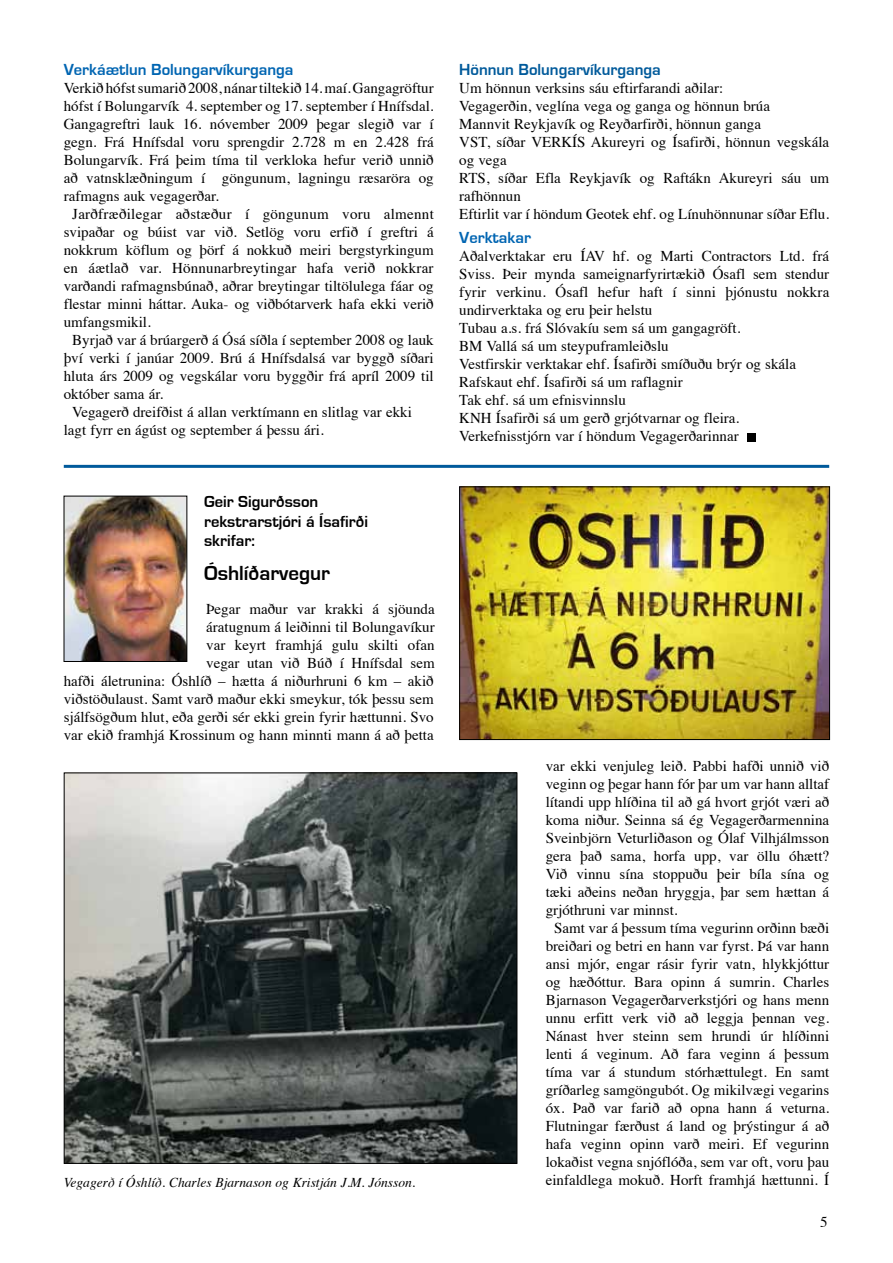
<style>
.page{position:relative;width:893px;height:1263px;background:#fff}
.page>*{position:absolute;margin:0;border:0;box-sizing:border-box;transform-origin:0 0}
.t1{font:700 21px "Eurostile";color:#000}
.t2{font:700 16.5px/19.8px "Eurostile";color:#000}
.t3{font:700 16.5px "Eurostile";color:#0065b2}
.t4{font:700 16.5px "Eurostile";color:#005a9b}
.t5{font:15px/18px "Times";color:#000}
.t6{font:italic 13.5px "Times";color:#000}
</style>
<div class="page">
<hr style="left:64px;top:465px;width:765px;height:3px;background:#005a9b">
<img style="left:66px;top:498px;width:119px;height:162px">
<div style="left:64px;top:496px;width:123px;height:166px;border:1px solid #000"></div>
<img style="left:461px;top:488px;width:367px;height:250px">
<div style="left:459px;top:486px;width:371px;height:254px;border:1px solid #000"></div>
<img style="left:66px;top:774px;width:449px;height:388px">
<div style="left:747px;top:434px;width:8px;height:8px;background:#000"></div>
<p class="t3" style="left:64px;top:60px;width:231px">Verkáætlun Bolungarvíkurganga</p>
<p class="t5" style="left:64px;top:77px;width:371px">Verkið hófst sumarið 2008, nánar tiltekið 14. maí. Gangagröftur</p>
<p class="t5" style="left:64px;top:95px;width:371px">hófst í Bolungarvík 4. september og 17. september í Hnífsdal.</p>
<p class="t5" style="left:64px;top:113px;width:371px">Gangagreftri lauk 16. nóvember 2009 þegar slegið var í</p>
<p class="t5" style="left:64px;top:131px;width:371px">gegn. Frá Hnífsdal voru sprengdir 2.728 m en 2.428 frá</p>
<p class="t5" style="left:64px;top:149px;width:371px">Bolungarvík. Frá þeim tíma til verkloka hefur verið unnið</p>
<p class="t5" style="left:64px;top:167px;width:371px">að vatnsklæðningum í göngunum, lagningu ræsaröra og</p>
<p class="t5" style="left:64px;top:185px;width:157px">rafmagns auk vegagerðar.</p>
<p class="t5" style="left:72px;top:203px;width:363px">Jarðfræðilegar aðstæður í göngunum voru almennt</p>
<p class="t5" style="left:64px;top:221px;width:371px">svipaðar og búist var við. Setlög voru erfið í greftri á</p>
<p class="t5" style="left:64px;top:239px;width:371px">nokkrum köflum og þörf á nokkuð meiri bergstyrkingum</p>
<p class="t5" style="left:64px;top:257px;width:371px">en áætlað var. Hönnunarbreytingar hafa verið nokkrar</p>
<p class="t5" style="left:64px;top:275px;width:371px">varðandi rafmagnsbúnað, aðrar breytingar tiltölulega fáar og</p>
<p class="t5" style="left:64px;top:293px;width:371px">flestar minni háttar. Auka- og viðbótarverk hafa ekki verið</p>
<p class="t5" style="left:64px;top:311px;width:89px">umfangsmikil.</p>
<p class="t5" style="left:72px;top:329px;width:363px">Byrjað var á brúargerð á Ósá síðla í september 2008 og lauk</p>
<p class="t5" style="left:64px;top:347px;width:371px">því verki í janúar 2009. Brú á Hnífsdalsá var byggð síðari</p>
<p class="t5" style="left:64px;top:365px;width:371px">hluta árs 2009 og vegskálar voru byggðir frá apríl 2009 til</p>
<p class="t5" style="left:64px;top:383px;width:101px">október sama ár.</p>
<p class="t5" style="left:72px;top:401px;width:341px">Vegagerð dreifðist á allan verktímann en slitlag var ekki</p>
<p class="t5" style="left:64px;top:419px;width:261px">lagt fyrr en ágúst og september á þessu ári.</p>
<p class="t2" style="left:204px;top:492px;width:165px">Geir Sigurðsson rekstrarstjóri á Ísafirði skrifar:</p>
<h1 class="t1" style="left:204px;top:562px;width:128px">Óshlíðarvegur</h1>
<p class="t5" style="left:206px;top:599px;width:230px;text-align:justify">Þegar maður var krakki á sjöunda áratugnum á leiðinni til Bolungavíkur var keyrt framhjá gulu skilti ofan vegar utan við Búð í Hnífsdal sem</p>
<p class="t5" style="left:64px;top:671px;width:371px;text-align:justify">hafði áletrunina: Óshlíð – hætta á niðurhruni 6 km – akið viðstöðulaust. Samt varð maður ekki smeykur, tók þessu sem sjálfsögðum hlut, eða gerði sér ekki grein fyrir hættunni. Svo var ekið framhjá Krossinum og hann minnti mann á að þetta</p>
<p class="t6" style="left:64px;top:1171px;width:353px">Vegagerð í Óshlíð. Charles Bjarnason og Kristján J.M. Jónsson.</p>
<p class="t4" style="left:459px;top:60px;width:203px">Hönnun Bolungarvíkurganga</p>
<p class="t5" style="left:459px;top:77px;width:371px">Um hönnun verksins sáu eftirfarandi aðilar:<br>Vegagerðin, veglína vega og ganga og hönnun brúa<br>Mannvit Reykjavík og Reyðarfirði, hönnun ganga<br>VST, síðar VERKÍS Akureyri og Ísafirði, hönnun vegskála og vega<br>RTS, síðar Efla Reykjavík og Raftákn Akureyri sáu um rafhönnun<br>Eftirlit var í höndum Geotek ehf. og Línuhönnunar síðar Eflu.</p>
<p class="t3" style="left:459px;top:228px;width:73px">Verktakar</p>
<p class="t5" style="left:459px;top:246px;width:372px">Aðalverktakar eru ÍAV hf. og Marti Contractors Ltd. frá Sviss. Þeir mynda sameignarfyrirtækið Ósafl sem stendur fyrir verkinu. Ósafl hefur haft í sinni þjónustu nokkra undirverktaka og eru þeir helstu<br>Tubau a.s. frá Slóvakíu sem sá um gangagröft.<br>BM Vallá sá um steypuframleiðslu<br>Vestfirskir verktakar ehf. Ísafirði smíðuðu brýr og skála Rafskaut ehf. Ísafirði sá um raflagnir<br>Tak ehf. sá um efnisvinnslu<br>KNH Ísafirði sá um gerð grjótvarnar og fleira.<br>Verkefnisstjórn var í höndum Vegagerðarinnar</p>
<p class="t5" style="left:546px;top:756px;width:285px">var ekki venjuleg leið. Pabbi hafði unnið við</p>
<p class="t5" style="left:546px;top:774px;width:285px">veginn og þegar hann fór þar um var hann alltaf</p>
<p class="t5" style="left:546px;top:792px;width:285px">lítandi upp hlíðina til að gá hvort grjót væri að</p>
<p class="t5" style="left:546px;top:810px;width:285px">koma niður. Seinna sá ég Vegagerðarmennina</p>
<p class="t5" style="left:546px;top:828px;width:285px">Sveinbjörn Veturliðason og Ólaf Vilhjálmsson</p>
<p class="t5" style="left:546px;top:846px;width:285px">gera það sama, horfa upp, var öllu óhætt?</p>
<p class="t5" style="left:546px;top:864px;width:285px">Við vinnu sína stoppuðu þeir bíla sína og</p>
<p class="t5" style="left:546px;top:882px;width:285px">tæki aðeins neðan hryggja, þar sem hættan á</p>
<p class="t5" style="left:546px;top:900px;width:133px">grjóthruni var minnst.</p>
<p class="t5" style="left:554px;top:918px;width:276px">Samt var á þessum tíma vegurinn orðinn bæði</p>
<p class="t5" style="left:546px;top:936px;width:285px">breiðari og betri en hann var fyrst. Þá var hann</p>
<p class="t5" style="left:546px;top:954px;width:285px">ansi mjór, engar rásir fyrir vatn, hlykkjóttur</p>
<p class="t5" style="left:546px;top:972px;width:285px">og hæðóttur. Bara opinn á sumrin. Charles</p>
<p class="t5" style="left:546px;top:990px;width:285px">Bjarnason Vegagerðarverkstjóri og hans menn</p>
<p class="t5" style="left:546px;top:1008px;width:285px">unnu erfitt verk við að leggja þennan veg.</p>
<p class="t5" style="left:546px;top:1026px;width:285px">Nánast hver steinn sem hrundi úr hlíðinni</p>
<p class="t5" style="left:546px;top:1044px;width:285px">lenti á veginum. Að fara veginn á þessum</p>
<p class="t5" style="left:546px;top:1062px;width:285px">tíma var á stundum stórhættulegt. En samt</p>
<p class="t5" style="left:546px;top:1080px;width:285px">gríðarleg samgöngubót. Og mikilvægi vegarins</p>
<p class="t5" style="left:546px;top:1098px;width:285px">óx. Það var farið að opna hann á veturna.</p>
<p class="t5" style="left:546px;top:1116px;width:285px">Flutningar færðust á land og þrýstingur á að</p>
<p class="t5" style="left:546px;top:1134px;width:285px">hafa veginn opinn varð meiri. Ef vegurinn</p>
<p class="t5" style="left:546px;top:1152px;width:285px">lokaðist vegna snjóflóða, sem var oft, voru þau</p>
<p class="t5" style="left:546px;top:1170px;width:285px">einfaldlega mokuð. Horft framhjá hættunni. Í</p>
<p class="t5" style="left:820px;top:1211px;width:9px">5</p>
</div>
